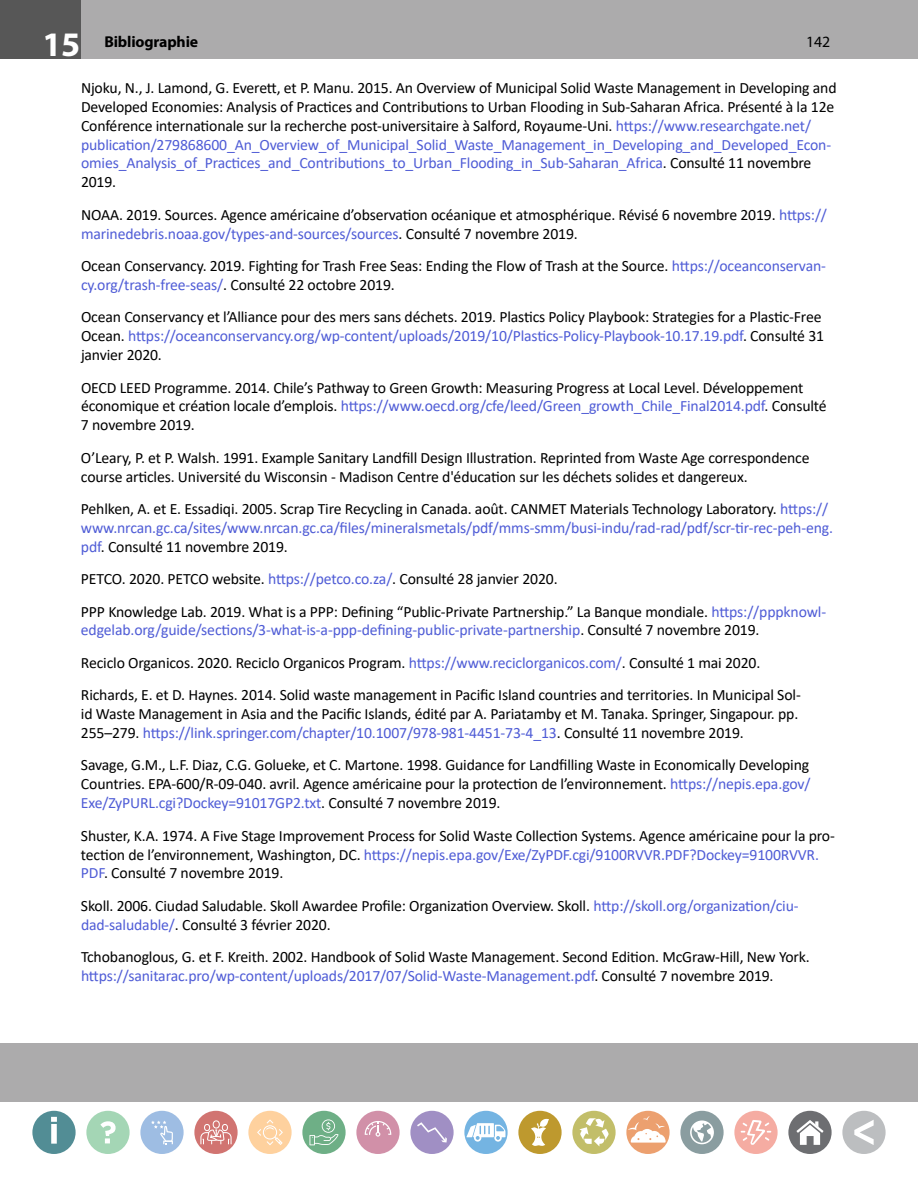
<style>
.page{position:relative;width:918px;height:1188px;background:#fff}
.page>*{position:absolute;margin:0;border:0;box-sizing:border-box;transform-origin:0 0}
.Bibliography{font:15.75px/18.9px "Calibri";letter-spacing:-.01em;color:#000}
.Bibliography-2{font:15.75px/18.9px "Calibri";letter-spacing:-.01em;color:#4f5cd6}
.t1{font:700 15.75px "Myriad Pro";letter-spacing:-.01em;color:#000}
.t2{font:15.75px "Myriad Pro";color:#000}
.s1{font-size:34.5px;color:#fff}
.s2{color:#4f5cd6}
.s3{color:#000}
</style>
<div class="page">
<div style="left:0;top:1044px;width:918px;height:58px;background:#acabac"></div>
<div style="left:81px;top:0;width:837px;height:58px;background:#acabac"></div>
<div style="left:0;top:0;width:81px;height:58px;background:#575757"></div>
<div style="left:140px;top:1111px;width:44px;height:43px;background:#9ebde3;border-radius:50%"></div>
<svg style="left:151px;top:1121px;width:22px;height:23px"></svg>
<div style="left:410px;top:1111px;width:44px;height:43px;background:#a08fc4;border-radius:50%"></div>
<svg style="left:417px;top:1122px;width:30px;height:21px"></svg>
<div style="left:356px;top:1111px;width:44px;height:43px;background:#d190a8;border-radius:50%"></div>
<svg style="left:365px;top:1121px;width:26px;height:16px"></svg>
<div style="left:248px;top:1111px;width:44px;height:43px;background:#fed19e;border-radius:50%"></div>
<svg style="left:257px;top:1119px;width:26px;height:26px"></svg>
<div style="left:194px;top:1111px;width:44px;height:43px;background:#d17471;border-radius:50%"></div>
<svg style="left:200px;top:1120px;width:32px;height:24px"></svg>
<div style="left:680px;top:1111px;width:44px;height:43px;background:#8a9da0;border-radius:50%"></div>
<svg style="left:690px;top:1120px;width:24px;height:24px"></svg>
<div style="left:302px;top:1111px;width:44px;height:43px;background:#6eaf86;border-radius:50%"></div>
<svg style="left:309px;top:1119px;width:30px;height:26px"></svg>
<div style="left:626px;top:1111px;width:44px;height:43px;background:#eca06f;border-radius:50%"></div>
<svg style="left:628px;top:1116px;width:38px;height:27px"></svg>
<div style="left:734px;top:1111px;width:44px;height:43px;background:#f5aca2;border-radius:50%"></div>
<svg style="left:741px;top:1120px;width:30px;height:25px"></svg>
<div style="left:464px;top:1111px;width:44px;height:43px;background:#74b4e2;border-radius:50%"></div>
<svg style="left:466px;top:1123px;width:39px;height:19px"></svg>
<div style="left:518px;top:1111px;width:44px;height:43px;background:#be992e;border-radius:50%"></div>
<svg style="left:531px;top:1119px;width:18px;height:27px"></svg>
<div style="left:572px;top:1111px;width:44px;height:43px;background:#c2be69;border-radius:50%"></div>
<svg style="left:579px;top:1118px;width:30px;height:29px"></svg>
<div style="left:86px;top:1111px;width:44px;height:43px;background:#a4d6b5;border-radius:50%"></div>
<svg style="left:100px;top:1121px;width:16px;height:22px"></svg>
<div style="left:842px;top:1111px;width:44px;height:43px;background:#bcbec0;border-radius:50%"></div>
<svg style="left:854px;top:1120px;width:20px;height:25px"></svg>
<div style="left:788px;top:1111px;width:44px;height:43px;background:#6d6e71;border-radius:50%"></div>
<svg style="left:796px;top:1120px;width:28px;height:25px"></svg>
<div style="left:32px;top:1111px;width:44px;height:43px;background:#528d95;border-radius:50%"></div>
<svg style="left:51px;top:1117px;width:6px;height:27px"></svg>
<p class="t1" style="left:42px;top:32px;width:157px"><span class="s1">15</span> Bibliographie</p>
<p class="t2" style="left:806px;top:32px;width:25px">142</p>
<p class="Bibliography" style="left:81px;top:78px;width:757px">Njoku, N., J. Lamond, G. Everett, et P. Manu. 2015. An Overview of Municipal Solid Waste Management in Developing and Developed Economies: Analysis of Practices and Contributions to Urban Flooding in Sub-Saharan Africa. Présenté à la 12e Conférence internationale sur la recherche post-universitaire à Salford, Royaume-Uni. <span class="s2">https://www.researchgate.net/ publication/279868600_An_Overview_of_Municipal_Solid_Waste_Management_in_Developing_and_Developed_Econ&shy;omies_Analysis_of_Practices_and_Contributions_to_Urban_Flooding_in_Sub-Saharan_Africa</span>. Consulté 11 novembre 2019.</p>
<p class="Bibliography" style="left:81px;top:205px;width:748px">NOAA. 2019. Sources. Agence américaine d’observation océanique et atmosphérique. Révisé 6 novembre 2019. <span class="s2">https:// marinedebris.noaa.gov/types-and-sources/sources</span>. Consulté 7 novembre 2019.</p>
<p class="Bibliography" style="left:81px;top:256px;width:747px">Ocean Conservancy. 2019. Fighting for Trash Free Seas: Ending the Flow of Trash at the Source. <span class="s2">https://oceanconservan&shy;cy.org/trash-free-seas/</span>. Consulté 22 octobre 2019.</p>
<p class="Bibliography" style="left:81px;top:307px;width:745px">Ocean Conservancy et l’Alliance pour des mers sans déchets. 2019. Plastics Policy Playbook: Strategies for a Plastic-Free<br>Ocean. <span class="s2">https://oceanconservancy.org/wp-content/uploads/2019/10/Plastics-Policy-Playbook-10.17.19.pdf</span>. Consulté 31 janvier 2020.</p>
<p class="Bibliography" style="left:81px;top:377px;width:747px">OECD LEED Programme. 2014. Chile’s Pathway to Green Growth: Measuring Progress at Local Level. Développement économique et création locale d’emplois. <span class="s2">https://www.oecd.org/cfe/leed/Green_growth_Chile_Final2014.pdf</span>. Consulté<br>7 novembre 2019.</p>
<p class="Bibliography" style="left:81px;top:448px;width:730px">O’Leary, P. et P. Walsh. 1991. Example Sanitary Landfill Design Illustration. Reprinted from Waste Age correspondence course articles. Université du Wisconsin - Madison Centre d'éducation sur les déchets solides et dangereux.</p>
<p class="Bibliography-2" style="left:81px;top:499px;width:754px"><span class="s3">Pehlken, A. et E. Essadiqi. 2005. Scrap Tire Recycling in Canada. août. CANMET Materials Technology Laboratory.</span> https:// www.nrcan.gc.ca/sites/www.nrcan.gc.ca/files/mineralsmetals/pdf/mms-smm/busi-indu/rad-rad/pdf/scr-tir-rec-peh-eng. pdf<span class="s3">. Consulté 11 novembre 2019.</span></p>
<p class="Bibliography" style="left:81px;top:569px;width:478px">PETCO. 2020. PETCO website. <span class="s2">https://petco.co.za/</span>. Consulté 28 janvier 2020.</p>
<p class="Bibliography" style="left:81px;top:602px;width:747px">PPP Knowledge Lab. 2019. What is a PPP: Defining “Public-Private Partnership.” La Banque mondiale. <span class="s2">https://pppknowl&shy;edgelab.org/guide/sections/3-what-is-a-ppp-defining-public-private-partnership</span>. Consulté 7 novembre 2019.</p>
<p class="Bibliography" style="left:81px;top:653px;width:681px">Reciclo Organicos. 2020. Reciclo Organicos Program. <span class="s2">https://www.reciclorganicos.com/</span>. Consulté 1 mai 2020.</p>
<p class="Bibliography" style="left:81px;top:685px;width:722px">Richards, E. et D. Haynes. 2014. Solid waste management in Pacific Island countries and territories. In Municipal Sol&shy;id Waste Management in Asia and the Pacific Islands, édité par A. Pariatamby et M. Tanaka. Springer, Singapour. pp.<br>255–279. <span class="s2">https://link.springer.com/chapter/10.1007/978-981-4451-73-4_13</span>. Consulté 11 novembre 2019.</p>
<p class="Bibliography" style="left:81px;top:755px;width:731px;text-align:justify">Savage, G.M., L.F. Diaz, C.G. Golueke, et C. Martone. 1998. Guidance for Landfilling Waste in Economically Developing Countries. EPA-600/R-09-040. avril. Agence américaine pour la protection de l’environnement. <span class="s2">https://nepis.epa.gov/ Exe/ZyPURL.cgi?Dockey=91017GP2.txt</span>. Consulté 7 novembre 2019.</p>
<p class="Bibliography" style="left:81px;top:826px;width:756px">Shuster, K.A. 1974. A Five Stage Improvement Process for Solid Waste Collection Systems. Agence américaine pour la pro&shy;tection de l’environnement, Washington, DC. <span class="s2">https://nepis.epa.gov/Exe/ZyPDF.cgi/9100RVVR.PDF?Dockey=9100RVVR.<br>PDF</span>. Consulté 7 novembre 2019.</p>
<p class="Bibliography" style="left:81px;top:896px;width:719px">Skoll. 2006. Ciudad Saludable. Skoll Awardee Profile: Organization Overview. Skoll. <span class="s2">http://skoll.org/organization/ciu&shy;dad-saludable/</span>. Consulté 3 février 2020.</p>
<p class="Bibliography" style="left:81px;top:947px;width:730px">Tchobanoglous, G. et F. Kreith. 2002. Handbook of Solid Waste Management. Second Edition. McGraw-Hill, New York. <span class="s2">https://sanitarac.pro/wp-content/uploads/2017/07/Solid-Waste-Management.pdf</span>. Consulté 7 novembre 2019.</p>
</div>
